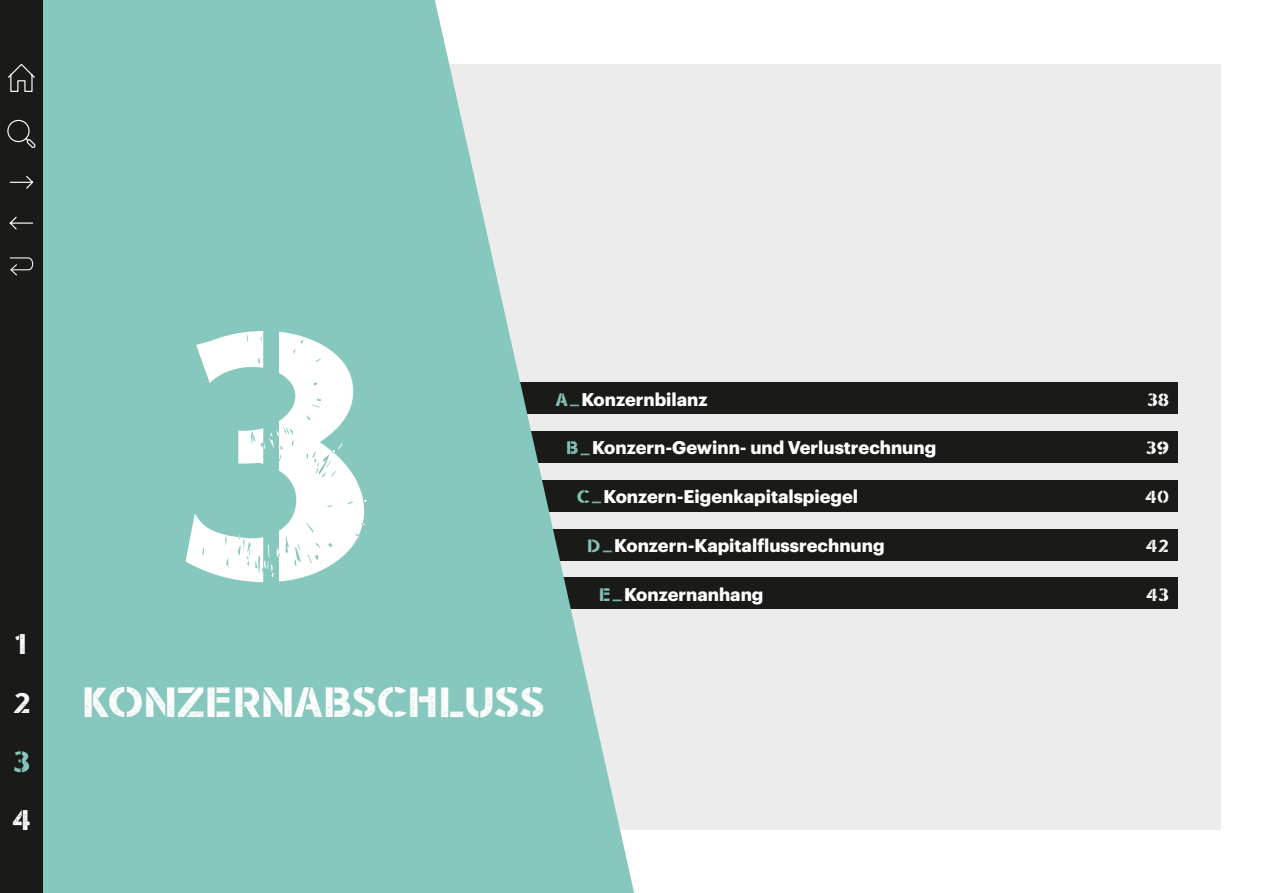
<style>
.page{position:relative;width:1263px;height:893px;background:#fff}
.page>*{position:absolute;margin:0;border:0;box-sizing:border-box;transform-origin:0 0}
.t1{font:350.85px "Stencil Army WWI";color:#fff}
.t2{font:42px "Stencil Army WWI";letter-spacing:.01em;color:#fff}
.t3{font:29.4px/58.7px "Stencil Army WWI";color:#fff}
.t4{font:29.4px "Stencil Army WWI";color:#87c8be}
.t5{font:700 18px "Graphik";color:#fff}
.t6{font:18px "Stencil Army WWI";color:#fff}
.s1{font-family:"Stencil Army WWI";font-weight:400;color:#87c8be}
</style>
<div class="page">
<div style="left:85px;top:64px;width:1135px;height:765px;background:#ececed"></div>
<div style="left:437px;top:382px;width:741px;height:32px;background:#1a1a18"></div>
<div style="left:437px;top:431px;width:741px;height:32px;background:#1a1a18"></div>
<div style="left:437px;top:480px;width:741px;height:32px;background:#1a1a18"></div>
<div style="left:437px;top:529px;width:741px;height:31px;background:#1a1a18"></div>
<div style="left:437px;top:577px;width:741px;height:32px;background:#1a1a18"></div>
<svg style="left:43px;top:0;width:591px;height:893px;fill:#87c8be"></svg>
<div style="left:0;top:0;width:43px;height:893px;background:#1a1a18"></div>
<svg style="left:9px;top:176px;width:25px;height:13px"></svg>
<svg style="left:9px;top:216px;width:24px;height:14px"></svg>
<svg style="left:7px;top:119px;width:29px;height:29px"></svg>
<svg style="left:8px;top:63px;width:27px;height:29px"></svg>
<svg style="left:9px;top:257px;width:25px;height:19px"></svg>
<h3 class="t3" style="left:13px;top:616px;width:20px">1<br>2</h3>
<h3 class="t4" style="left:13px;top:746px;width:20px">3</h3>
<h3 class="t3" style="left:12px;top:792px;width:21px">4</h3>
<h1 class="t1" style="left:168px;top:277px;width:220px">3</h1>
<p class="t5" style="left:556px;top:385px;width:154px"><span class="s1">A</span><sup>_</sup>Konzernbilanz</p>
<p class="t6" style="left:1147px;top:390px;width:24px">38</p>
<p class="t5" style="left:566px;top:434px;width:372px"><span class="s1">B</span><sup>_</sup>Konzern-Gewinn- und Verlustrechnung</p>
<p class="t6" style="left:1146px;top:439px;width:25px">39</p>
<p class="t5" style="left:577px;top:483px;width:283px"><span class="s1">C</span><sup>_</sup>Konzern-Eigenkapitalspiegel</p>
<p class="t6" style="left:1145px;top:488px;width:26px">40</p>
<p class="t5" style="left:587px;top:531px;width:299px"><span class="s1">D</span><sup>_</sup>Konzern-Kapitalflussrechnung</p>
<p class="t6" style="left:1146px;top:536px;width:25px">42</p>
<p class="t5" style="left:599px;top:580px;width:166px"><span class="s1">E</span><sup>_</sup>Konzernanhang</p>
<p class="t6" style="left:1146px;top:585px;width:25px">43</p>
<h2 class="t2" style="left:82px;top:681px;width:465px">KONZERNABSCHLUSS</h2>
</div>
